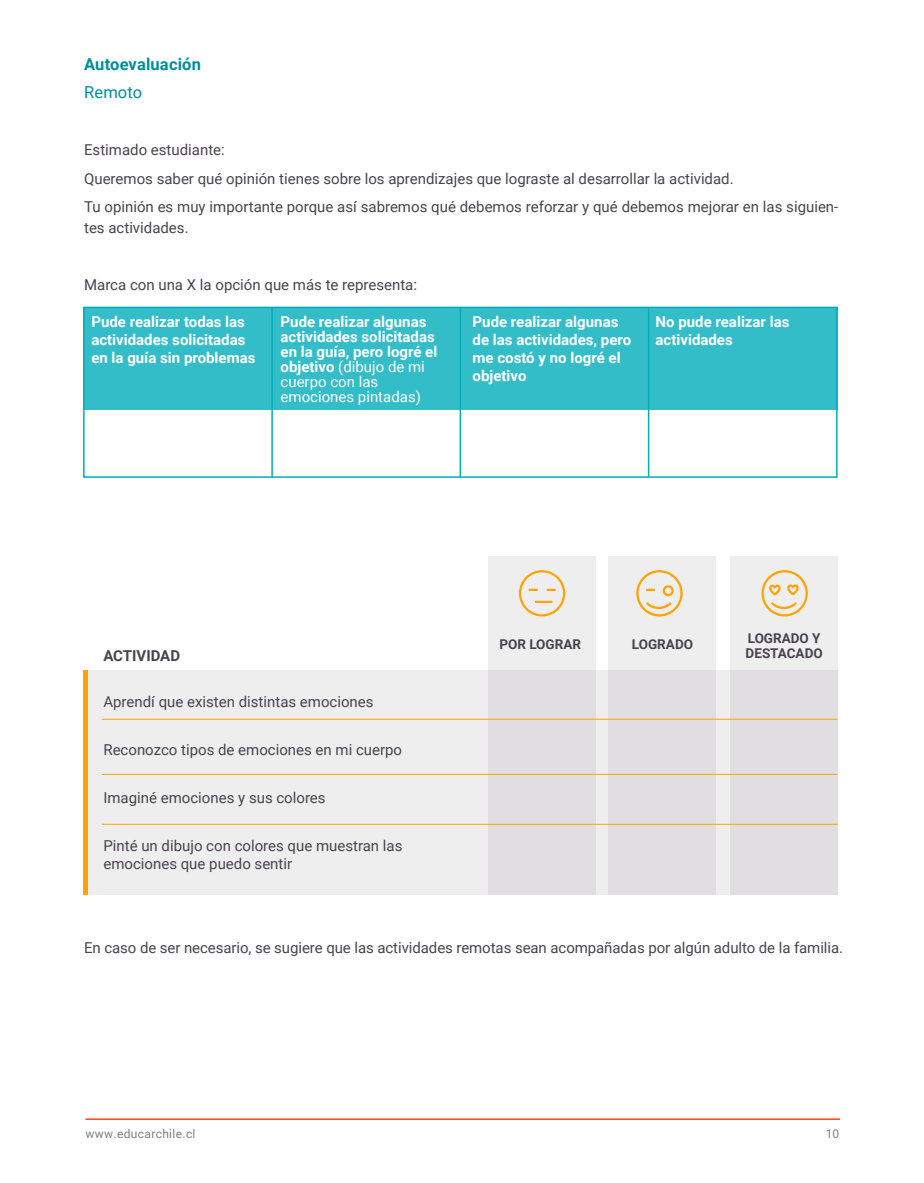
<style>
.page{position:relative;width:924px;height:1183px;background:#fff}
.page>*{position:absolute;margin:0;border:0;box-sizing:border-box;transform-origin:0 0}
.t1{font:700 16.5px "Roboto";letter-spacing:.01em;color:#008d9a}
.t2{font:16.5px "Roboto";letter-spacing:.01em;color:#008d9a}
.t3{font:15px/28.5px "Roboto";color:#49424f}
.t4{font:700 15px/18px "Roboto";color:#fff}
.t5{font:700 15px "Roboto";color:#49424f}
.t6{font:700 13.5px/15px "Roboto";color:#49424f}
.t7{font:12px "Roboto";letter-spacing:.03em;color:#3f4551}
.s1{font-weight:400}
</style>
<div class="page">
<hr style="left:86px;top:1118px;width:754px;height:1px;background:#ff4612">
<hr style="left:648px;top:307px;width:1px;height:170px;background:#00adbc">
<hr style="left:460px;top:307px;width:1px;height:170px;background:#00adbc">
<hr style="left:271px;top:307px;width:2px;height:170px;background:#00adbc">
<div style="left:84px;top:307px;width:754px;height:103px;background:#33bdc9"></div>
<div style="left:488px;top:556px;width:108px;height:338px;background:#efeeef"></div>
<div style="left:609px;top:556px;width:107px;height:338px;background:#efeeef"></div>
<div style="left:730px;top:556px;width:107px;height:338px;background:#efeeef"></div>
<div style="left:83px;top:670px;width:755px;height:224px;background:linear-gradient(to bottom,#e9e7e7,#e9e6e4)"></div>
<div style="left:83px;top:670px;width:5px;height:224px;background:#ffa300"></div>
<hr style="left:102px;top:718px;width:735px;height:1px;background:#ffa300">
<hr style="left:102px;top:773px;width:735px;height:1px;background:#ffa300">
<hr style="left:102px;top:823px;width:735px;height:1px;background:#ffa300">
<div style="left:761px;top:570px;width:47px;height:46px;border:2px solid #ffa300;border-radius:50%"></div>
<svg style="left:768px;top:584px;width:32px;height:25px"></svg>
<div style="left:636px;top:570px;width:47px;height:46px;border:2px solid #ffa300;border-radius:50%"></div>
<svg style="left:643px;top:602px;width:31px;height:7px"></svg>
<div style="left:663px;top:585px;width:11px;height:11px;border:2px solid #ffa300;border-radius:50%"></div>
<svg style="left:646px;top:588px;width:9px;height:3px"></svg>
<div style="left:519px;top:570px;width:46px;height:46px;border:2px solid #ffa300;border-radius:50%"></div>
<svg style="left:529px;top:588px;width:9px;height:3px"></svg>
<svg style="left:547px;top:588px;width:9px;height:3px"></svg>
<hr style="left:535px;top:600px;width:17px;height:3px;background:#ffa300">
<p class="t1" style="left:84px;top:52px;width:118px">Autoevaluación</p>
<p class="t2" style="left:84px;top:81px;width:60px">Remoto</p>
<p class="t3" style="left:84px;top:135px;width:756px">Estimado estudiante:<br>Queremos saber qué opinión tienes sobre los aprendizajes que lograste al desarrollar la actividad.<br>Tu opinión es muy importante porque así sabremos qué debemos reforzar y qué debemos mejorar en las siguien-</p>
<p class="t3" style="left:84px;top:213px;width:106px">tes actividades.</p>
<p class="t3" style="left:84px;top:270px;width:334px">Marca con una X la opción que más te representa:</p>
<p class="t4" style="left:91px;top:312px;width:166px">Pude realizar todas las actividades solicitadas en la guía sin problemas</p>
<p class="t4" style="left:281px;top:313px;width:158px;line-height:15px">Pude realizar algunas actividades solicitadas en la guía, pero logré el objetivo <span class="s1">(dibujo de mi cuerpo con las emociones pintadas)</span></p>
<p class="t4" style="left:473px;top:312px;width:160px">Pude realizar algunas de las actividades, pero me costó y no logré el objetivo</p>
<p class="t4" style="left:656px;top:312px;width:135px">No pude realizar las actividades</p>
<p class="t5" style="left:103px;top:645px;width:78px">ACTIVIDAD</p>
<p class="t3" style="left:103px;top:686px;width:272px">Aprendí que existen distintas emociones</p>
<p class="t3" style="left:103px;top:734px;width:300px">Reconozco tipos de emociones en mi cuerpo</p>
<p class="t3" style="left:103px;top:782px;width:224px">Imaginé emociones y sus colores</p>
<p class="t3" style="left:103px;top:835px;width:301px;line-height:18px">Pinté un dibujo con colores que muestran las emociones que puedo sentir</p>
<p class="t6" style="left:499px;top:636px;width:83px">POR LOGRAR</p>
<p class="t6" style="left:632px;top:636px;width:63px">LOGRADO</p>
<p class="t6" style="left:746px;top:630px;width:79px">LOGRADO Y<br>DESTACADO</p>
<p class="t3" style="left:84px;top:932px;width:760px">En caso de ser necesario, se sugiere que las actividades remotas sean acompañadas por algún adulto de la familia.</p>
<p class="t7" style="left:86px;top:1124px;width:111px">www.educarchile.cl</p>
<p class="t7" style="left:825px;top:1124px;width:15px">10</p>
</div>
